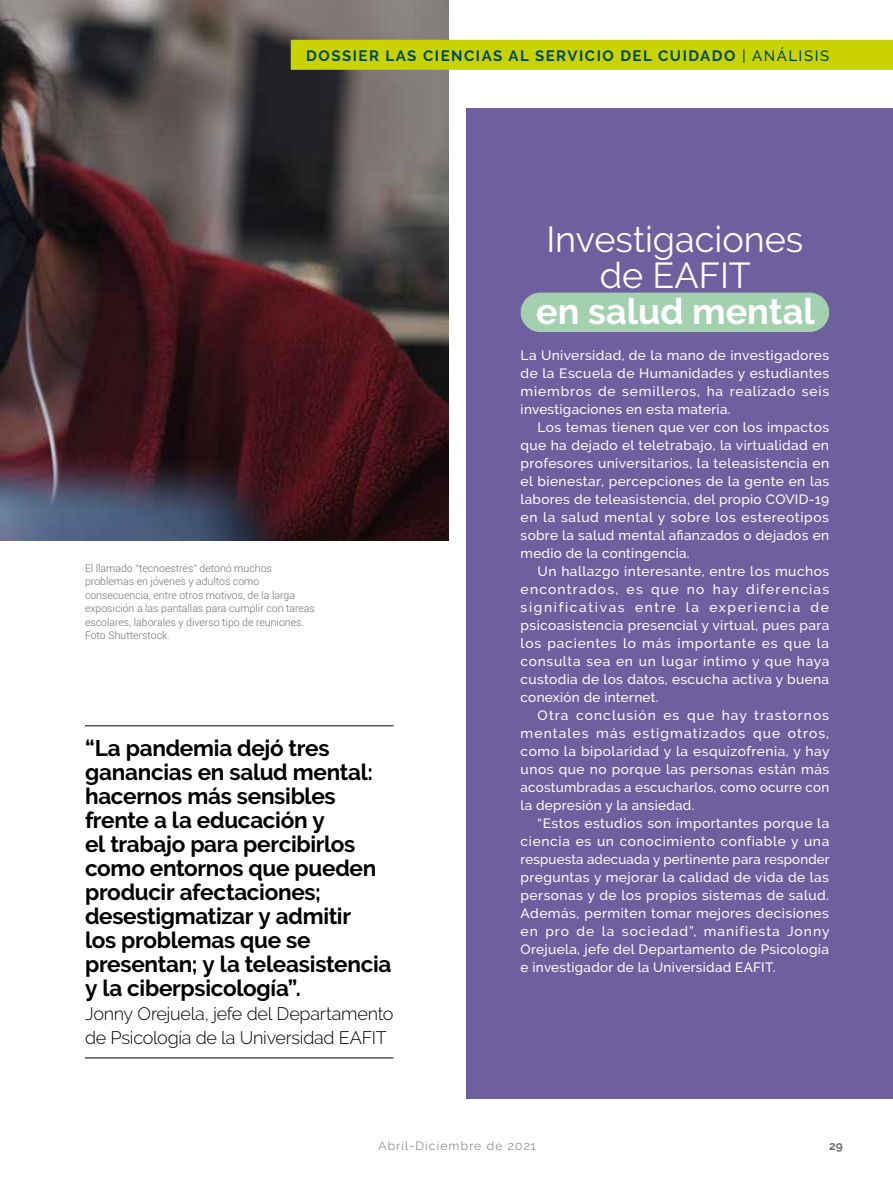
<style>
.page{position:relative;width:893px;height:1191px;background:#fff}
.page>*{position:absolute;margin:0;border:0;box-sizing:border-box;transform-origin:0 0}
.t1{font:36px/36px "Raleway";color:#fff;text-align:center}
.t2{font:700 36px "Raleway";color:#fff}
.t3{font:700 22.5px/24px "Raleway";letter-spacing:-.015em;color:#000}
.t4{font:300 18px/24px "Raleway";letter-spacing:-.015em;color:#000}
.t5{font:700 15px "Raleway";letter-spacing:.1em;color:#004765}
.t6{font:500 13.5px/18px "Raleway";letter-spacing:.02em;color:#fff;text-align:justify}
.t7{font:300 12px "Raleway";letter-spacing:.1em;color:#706f6f}
.t8{font:700 12px "Raleway";color:#706f6f}
.t9{font:300 10.5px/13.5px "Roboto";color:#706f6f}
.s1{font-weight:500}
</style>
<div class="page">
<div style="left:466px;top:108px;width:427px;height:990px;background:#6e5f9e"></div>
<img style="left:0;top:0;width:448px;height:540px">
<hr style="left:85px;top:725px;width:309px;height:1px;background:#575756">
<hr style="left:85px;top:1057px;width:309px;height:1px;background:#575756">
<div style="left:521px;top:292px;width:308px;height:40px;background:#a3d1af;border-radius:20px"></div>
<div style="left:291px;top:40px;width:602px;height:30px;background:#c8d300"></div>
<p class="t5" style="left:306px;top:47px;width:524px">DOSSIER LAS CIENCIAS AL SERVICIO DEL CUIDADO <span class="s1">| ANÁLISIS</span></p>
<p class="t9" style="left:85px;top:561px;width:231px">El llamado “tecnoestrés” detonó muchos problemas en jóvenes y adultos como consecuencia, entre otros motivos, de la larga exposición a las pantallas para cumplir con tareas escolares, laborales y diverso tipo de reuniones.<br>Foto Shutterstock.</p>
<p class="t3" style="left:85px;top:736px;width:308px">“La pandemia dejó tres ganancias en salud mental: hacernos más sensibles frente a la educación y<br>el trabajo para percibirlos como entornos que pueden producir afectaciones; desestigmatizar y admitir<br>los problemas que se presentan; y la teleasistencia y la ciberpsicología”.</p>
<h3 class="t4" style="left:85px;top:1002px;width:310px">Jonny Orejuela, jefe del Departamento de Psicología de la Universidad EAFIT</h3>
<h1 class="t1" style="left:546px;top:221px;width:259px">Investigaciones de EAFIT</h1>
<h1 class="t2" style="left:536px;top:291px;width:280px">en salud mental</h1>
<p class="t6" style="left:521px;top:346px;width:310px">La Universidad, de la mano de investigadores de la Escuela de Humanidades y estudiantes miembros de semilleros, ha realizado seis investigaciones en esta materia.</p>
<p class="t6" style="left:521px;top:418px;width:310px;text-indent:17px">Los temas tienen que ver con los impactos que ha dejado el teletrabajo, la virtualidad en profesores universitarios, la teleasistencia en el bienestar, percepciones de la gente en las labores de teleasistencia, del propio COVID-19 en la salud mental y sobre los estereotipos sobre la salud mental afianzados o dejados en medio de la contingencia.</p>
<p class="t6" style="left:521px;top:562px;width:310px;text-indent:17px">Un hallazgo interesante, entre los muchos encontrados, es que no hay diferencias significativas entre la experiencia de psicoasistencia presencial y virtual, pues para los pacientes lo más importante es que la consulta sea en un lugar íntimo y que haya custodia de los datos, escucha activa y buena conexión de internet.</p>
<p class="t6" style="left:521px;top:706px;width:310px;text-indent:17px">Otra conclusión es que hay trastornos mentales más estigmatizados que otros, como la bipolaridad y la esquizofrenia, y hay unos que no porque las personas están más acostumbradas a escucharlos, como ocurre con la depresión y la ansiedad.</p>
<p class="t6" style="left:521px;top:814px;width:310px;text-indent:17px">“Estos estudios son importantes porque la ciencia es un conocimiento confiable y una respuesta adecuada y pertinente para responder preguntas y mejorar la calidad de vida de las personas y de los propios sistemas de salud.<br>Además, permiten tomar mejores decisiones en pro de la sociedad”, manifiesta Jonny Orejuela, jefe del Departamento de Psicología e investigador de la Universidad EAFIT.</p>
<p class="t7" style="left:378px;top:1139px;width:159px">Abril-Diciembre de 2021</p>
<p class="t8" style="left:829px;top:1139px;width:15px">29</p>
</div>
